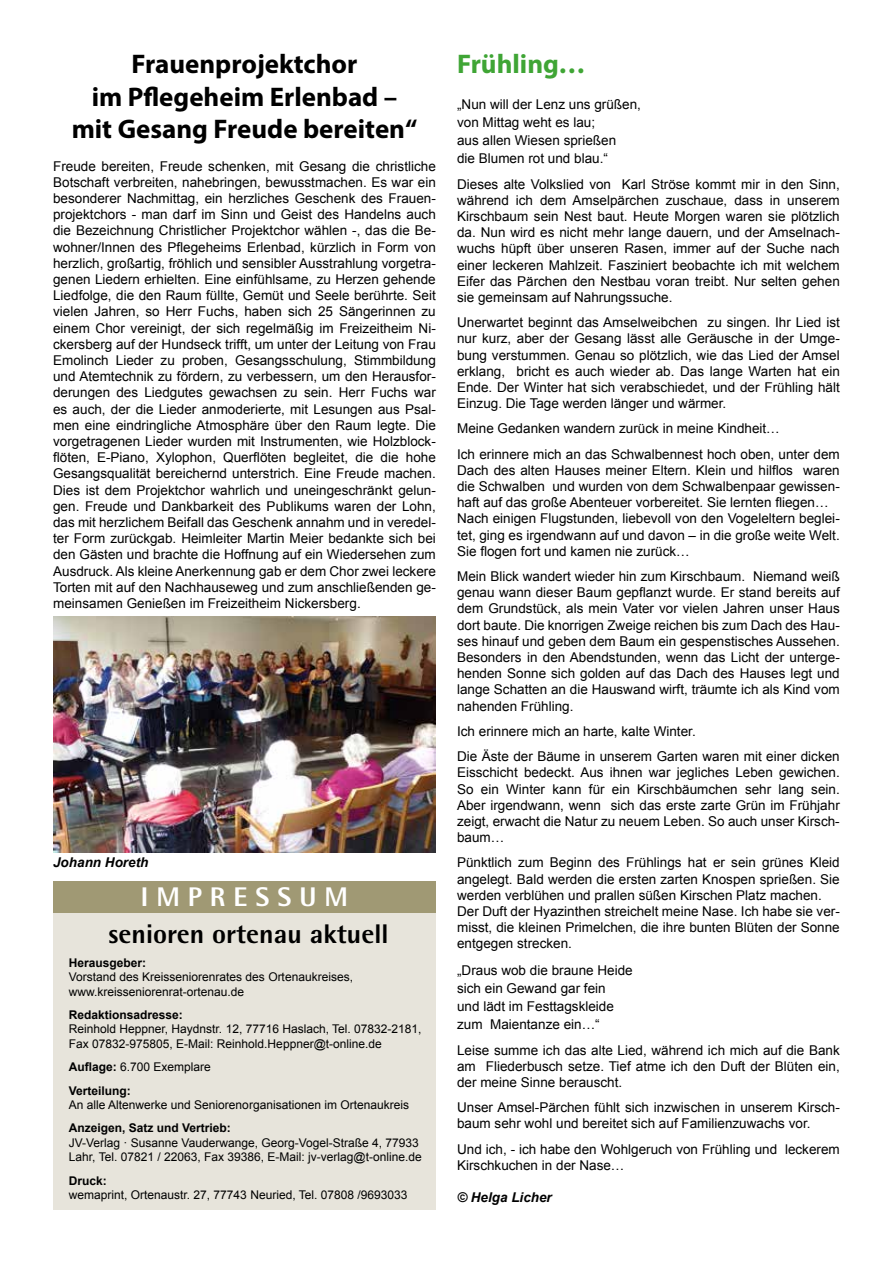
<style>
.page{position:relative;width:893px;height:1263px;background:#fff}
.page>*{position:absolute;margin:0;border:0;box-sizing:border-box;transform-origin:0 0}
.t1{font:700 27px/32.4px "Myriad Pro";color:#000;text-align:center}
.t2{font:800 27px "Rotis Semi Sans";color:#000}
.t3{font:800 27px "Rotis Semi Sans";color:#fff}
.t4{font:700 27px "Myriad Pro";color:#3fa535}
.t5{font:13.5px/16.2px "Arial";color:#000}
.t6{font:italic 700 13.5px "Arial";color:#000}
.t7{font:12px/14.4px "Arial";color:#000}
.t8{font:700 12px/23.4px "Arial";color:#000}
.s1{font-weight:400}
</style>
<div class="page">
<div style="left:53px;top:913px;width:383px;height:297px;background:#e7e4db"></div>
<div style="left:53px;top:881px;width:383px;height:31px;background:#a09974"></div>
<img style="left:53px;top:617px;width:383px;height:236px">
<h1 class="t1" style="left:72px;top:47px;width:347px">Frauenprojektchor<br>im Pflegeheim Erlenbad – mit Gesang Freude bereiten“</h1>
<p class="t5" style="left:53px;top:158px;width:384px;text-align:justify">Freude bereiten, Freude schenken, mit Gesang die christliche Botschaft verbreiten, nahebringen, bewusstmachen. Es war ein besonderer Nachmittag, ein herzliches Geschenk des Frauen&shy;projektchors - man darf im Sinn und Geist des Handelns auch die Bezeichnung Christlicher Projektchor wählen -, das die Be&shy;wohner/Innen des Pflegeheims Erlenbad, kürzlich in Form von herzlich, großartig, fröhlich und sensibler Ausstrahlung vorgetra&shy;genen Liedern erhielten. Eine einfühlsame, zu Herzen gehende Liedfolge, die den Raum füllte, Gemüt und Seele berührte. Seit vielen Jahren, so Herr Fuchs, haben sich 25 Sängerinnen zu einem Chor vereinigt, der sich regelmäßig im Freizeitheim Ni&shy;ckersberg auf der Hundseck trifft, um unter der Leitung von Frau Emolinch Lieder zu proben, Gesangsschulung, Stimmbildung und Atemtechnik zu fördern, zu verbessern, um den Herausfor&shy;derungen des Liedgutes gewachsen zu sein. Herr Fuchs war es auch, der die Lieder anmoderierte, mit Lesungen aus Psal&shy;men eine eindringliche Atmosphäre über den Raum legte. Die vorgetragenen Lieder wurden mit Instrumenten, wie Holzblock&shy;flöten, E-Piano, Xylophon, Querflöten begleitet, die die hohe Gesangsqualität bereichernd unterstrich. Eine Freude machen.<br>Dies ist dem Projektchor wahrlich und uneingeschränkt gelun&shy;gen. Freude und Dankbarkeit des Publikums waren der Lohn, das mit herzlichem Beifall das Geschenk annahm und in veredel&shy;ter Form zurückgab. Heimleiter Martin Meier bedankte sich bei den Gästen und brachte die Hoffnung auf ein Wiedersehen zum Ausdruck. Als kleine Anerkennung gab er dem Chor zwei leckere Torten mit auf den Nachhauseweg und zum anschließenden ge&shy;meinsamen Genießen im Freizeitheim Nickersberg.</p>
<p class="t6" style="left:53px;top:853px;width:97px">Johann Horeth</p>
<h1 class="t3" style="left:141px;top:880px;width:209px">I M P R E S S U M</h1>
<h1 class="t2" style="left:109px;top:917px;width:281px">senioren ortenau aktuell</h1>
<p class="t8" style="left:69px;top:951px;width:79px">Herausgeber:</p>
<p class="t7" style="left:69px;top:970px;width:286px">Vorstand des Kreisseniorenrates des Ortenaukreises, www.kreisseniorenrat-ortenau.de</p>
<p class="t8" style="left:69px;top:1003px;width:116px">Redaktionsadresse:</p>
<p class="t7" style="left:69px;top:1022px;width:354px">Reinhold Heppner, Haydnstr. 12, 77716 Haslach, Tel. 07832-2181,<br>Fax 07832-975805, E-Mail: Reinhold.Heppner@t-online.de</p>
<p class="t8" style="left:69px;top:1055px;width:144px">Auflage: <span class="s1">6.700 Exemplare<br></span>Verteilung:</p>
<p class="t7" style="left:69px;top:1098px;width:342px">An alle Altenwerke und Seniorenorganisationen im Ortenaukreis</p>
<p class="t8" style="left:69px;top:1117px;width:164px">Anzeigen, Satz und Vertrieb:</p>
<p class="t7" style="left:69px;top:1135px;width:354px">JV-Verlag · Susanne Vauderwange, Georg-Vogel-Straße 4, 77933<br>Lahr, Tel. 07821 / 22063, Fax 39386, E-Mail: jv-verlag@t-online.de</p>
<p class="t8" style="left:69px;top:1169px;width:40px">Druck:</p>
<p class="t7" style="left:69px;top:1188px;width:340px">wemaprint, Ortenaustr. 27, 77743 Neuried, Tel. 07808 /9693033</p>
<h1 class="t4" style="left:457px;top:47px;width:130px">Frühling…</h1>
<p class="t5" style="left:457px;top:96px;width:185px;line-height:18px">„Nun will der Lenz uns grüßen, von Mittag weht es lau;<br>aus allen Wiesen sprießen<br>die Blumen rot und blau.“</p>
<p class="t5" style="left:457px;top:176px;width:384px;text-align:justify">Dieses alte Volkslied von Karl Ströse kommt mir in den Sinn, während ich dem Amselpärchen zuschaue, dass in unserem Kirschbaum sein Nest baut. Heute Morgen waren sie plötzlich da. Nun wird es nicht mehr lange dauern, und der Amselnach&shy;wuchs hüpft über unseren Rasen, immer auf der Suche nach einer leckeren Mahlzeit. Fasziniert beobachte ich mit welchem Eifer das Pärchen den Nestbau voran treibt. Nur selten gehen sie gemeinsam auf Nahrungssuche.</p>
<p class="t5" style="left:457px;top:314px;width:384px;text-align:justify">Unerwartet beginnt das Amselweibchen zu singen. Ihr Lied ist nur kurz, aber der Gesang lässt alle Geräusche in der Umge&shy;bung verstummen. Genau so plötzlich, wie das Lied der Amsel erklang, bricht es auch wieder ab. Das lange Warten hat ein Ende. Der Winter hat sich verabschiedet, und der Frühling hält Einzug. Die Tage werden länger und wärmer.</p>
<p class="t5" style="left:457px;top:416px;width:384px;line-height:25.2px">Meine Gedanken wandern zurück in meine Kindheit…<br>Ich erinnere mich an das Schwalbennest hoch oben, unter dem</p>
<p class="t5" style="left:457px;top:462px;width:384px">Dach des alten Hauses meiner Eltern. Klein und hilflos waren die Schwalben und wurden von dem Schwalbenpaar gewissen&shy;haft auf das große Abenteuer vorbereitet. Sie lernten fliegen… Nach einigen Flugstunden, liebevoll von den Vogeleltern beglei&shy;tet, ging es irgendwann auf und davon – in die große weite Welt.<br>Sie flogen fort und kamen nie zurück…</p>
<p class="t5" style="left:457px;top:568px;width:384px;text-align:justify">Mein Blick wandert wieder hin zum Kirschbaum. Niemand weiß genau wann dieser Baum gepflanzt wurde. Er stand bereits auf dem Grundstück, als mein Vater vor vielen Jahren unser Haus dort baute. Die knorrigen Zweige reichen bis zum Dach des Hau&shy;ses hinauf und geben dem Baum ein gespenstisches Aussehen.<br>Besonders in den Abendstunden, wenn das Licht der unterge&shy;henden Sonne sich golden auf das Dach des Hauses legt und lange Schatten an die Hauswand wirft, träumte ich als Kind vom nahenden Frühling.</p>
<p class="t5" style="left:457px;top:719px;width:384px;line-height:25.2px">Ich erinnere mich an harte, kalte Winter.<br>Die Äste der Bäume in unserem Garten waren mit einer dicken</p>
<p class="t5" style="left:457px;top:765px;width:384px;text-align:justify">Eisschicht bedeckt. Aus ihnen war jegliches Leben gewichen.<br>So ein Winter kann für ein Kirschbäumchen sehr lang sein.<br>Aber irgendwann, wenn sich das erste zarte Grün im Frühjahr zeigt, erwacht die Natur zu neuem Leben. So auch unser Kirsch&shy;baum…</p>
<p class="t5" style="left:457px;top:855px;width:384px">Pünktlich zum Beginn des Frühlings hat er sein grünes Kleid angelegt. Bald werden die ersten zarten Knospen sprießen. Sie werden verblühen und prallen süßen Kirschen Platz machen.<br>Der Duft der Hyazinthen streichelt meine Nase. Ich habe sie ver&shy;misst, die kleinen Primelchen, die ihre bunten Blüten der Sonne entgegen strecken.</p>
<p class="t5" style="left:457px;top:962px;width:177px;line-height:18px">„Draus wob die braune Heide sich ein Gewand gar fein<br>und lädt im Festtagskleide zum Maientanze ein…“</p>
<p class="t5" style="left:457px;top:1042px;width:384px;text-align:justify">Leise summe ich das alte Lied, während ich mich auf die Bank am Fliederbusch setze. Tief atme ich den Duft der Blüten ein, der meine Sinne berauscht.</p>
<p class="t5" style="left:457px;top:1099px;width:384px">Unser Amsel-Pärchen fühlt sich inzwischen in unserem Kirsch&shy;baum sehr wohl und bereitet sich auf Familienzuwachs vor.</p>
<p class="t5" style="left:457px;top:1141px;width:384px">Und ich, - ich habe den Wohlgeruch von Frühling und leckerem<br>Kirschkuchen in der Nase…</p>
<p class="t6" style="left:457px;top:1188px;width:96px">© Helga Licher</p>
</div>
